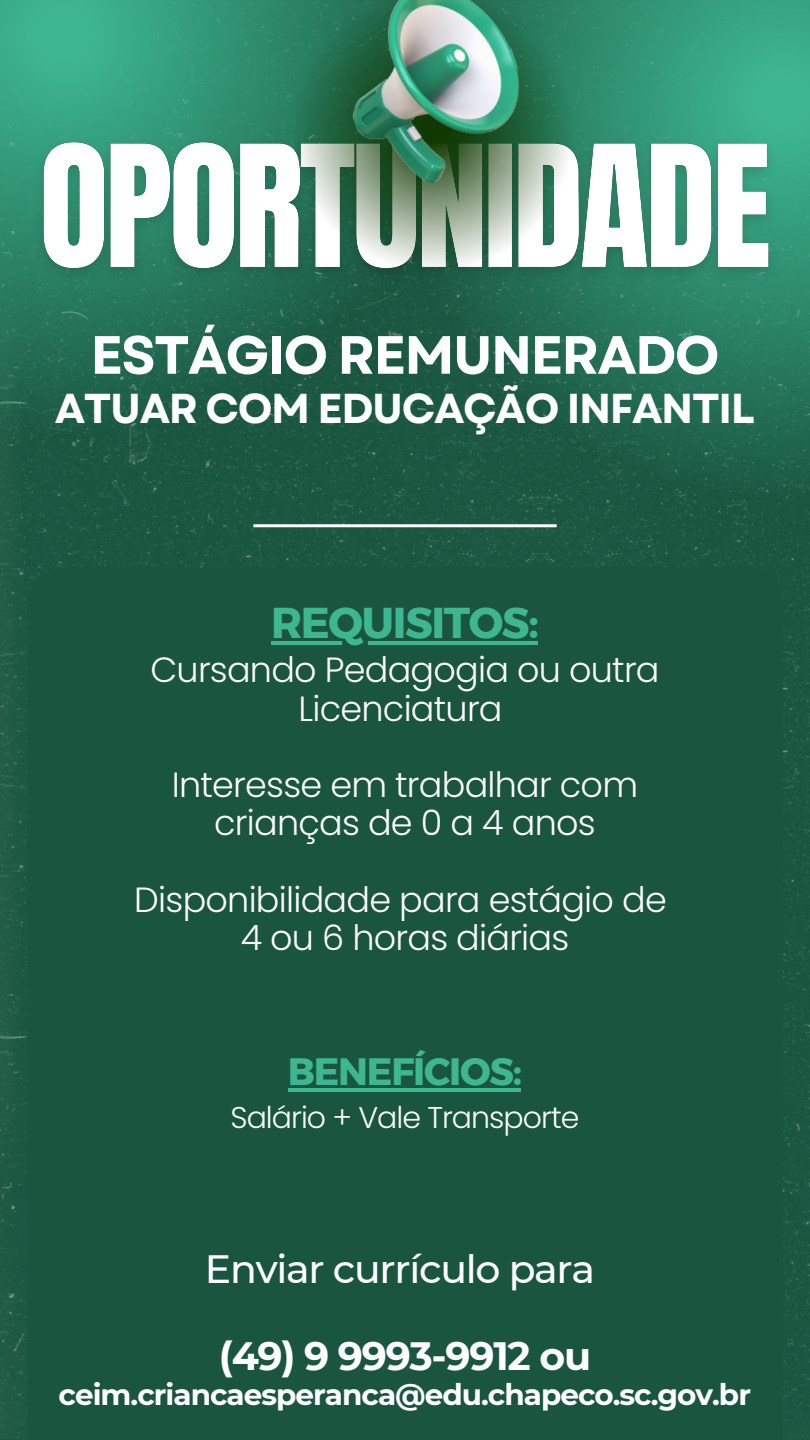
<style>
.page{position:relative;width:810px;height:1440px;background:#fff}
.page>*{position:absolute;margin:0;border:0;box-sizing:border-box;transform-origin:0 0}
.t1{font:700 53.7px "Garet";letter-spacing:-.03em;color:#fff}
.t2{font:43px "Kief Montaser Bold";letter-spacing:-.03em;color:#3eb790}
.t3{font:700 41.7px "Garet";letter-spacing:-.03em;color:#fff}
.t4{font:500 39.4px "Montserrat";letter-spacing:-.03em;color:#fff}
.t5{font:700 39.4px "Montserrat";letter-spacing:-.03em;color:#fff}
.t6{font:38px "Kief Montaser Bold";letter-spacing:-.03em;color:#3eb790}
.t7{font:300 35px/38.2px "Poppins";letter-spacing:-.02em;color:#fff;text-align:center}
.t8{font:300 30px "Poppins";letter-spacing:-.03em;color:#fff}
.t9{font:700 29.5px "Montserrat";letter-spacing:-.03em;color:#fff}
</style>
<div class="page">
<img style="left:0;top:473px;width:810px;height:967px">
<svg style="left:344px;top:0;width:466px;height:539px;background:#257359"></svg>
<svg style="left:0;top:0;width:502px;height:473px;background:#257157"></svg>
<img style="left:25px;top:103px;width:761px;height:211px">
<svg style="left:279px;top:0;width:307px;height:284px"></svg>
<img style="left:321px;top:0;width:223px;height:201px">
<div style="left:27px;top:567px;width:756px;height:873px;background:#1a563f"></div>
<hr style="left:271px;top:641px;width:267px;height:3px;background:#3eb790">
<hr style="left:288px;top:1088px;width:233px;height:3px;background:#3eb790">
<hr style="left:253px;top:524px;width:304px;height:3px;background:#fff">
<h2 class="t1" style="left:90px;top:316px;width:631px">ESTÁGIO REMUNERADO</h2>
<h5 class="t3" style="left:55px;top:378px;width:701px">ATUAR COM EDUCAÇÃO INFANTIL</h5>
<h2 class="t2" style="left:271px;top:597px;width:269px">REQUISITOS:</h2>
<p class="t7" style="left:150px;top:651px;width:511px">Cursando Pedagogia ou outra<br>Licenciatura</p>
<p class="t7" style="left:172px;top:766px;width:468px">Interesse em trabalhar com crianças de 0 a 4 anos</p>
<p class="t7" style="left:134px;top:881px;width:534px">Disponibilidade para estágio de</p>
<p class="t7" style="left:241px;top:919px;width:330px">4 ou 6 horas diárias</p>
<p class="t6" style="left:288px;top:1049px;width:236px">BENEFÍCIOS:</p>
<p class="t8" style="left:230px;top:1096px;width:351px">Salário + Vale Transporte</p>
<h5 class="t4" style="left:205px;top:1245px;width:392px">Enviar currículo para</h5>
<h5 class="t5" style="left:219px;top:1332px;width:374px">(49) 9 9993-9912 ou</h5>
<h5 class="t9" style="left:59px;top:1376px;width:694px">ceim.criancaesperanca@edu.chapeco.sc.gov.br</h5>
</div>
